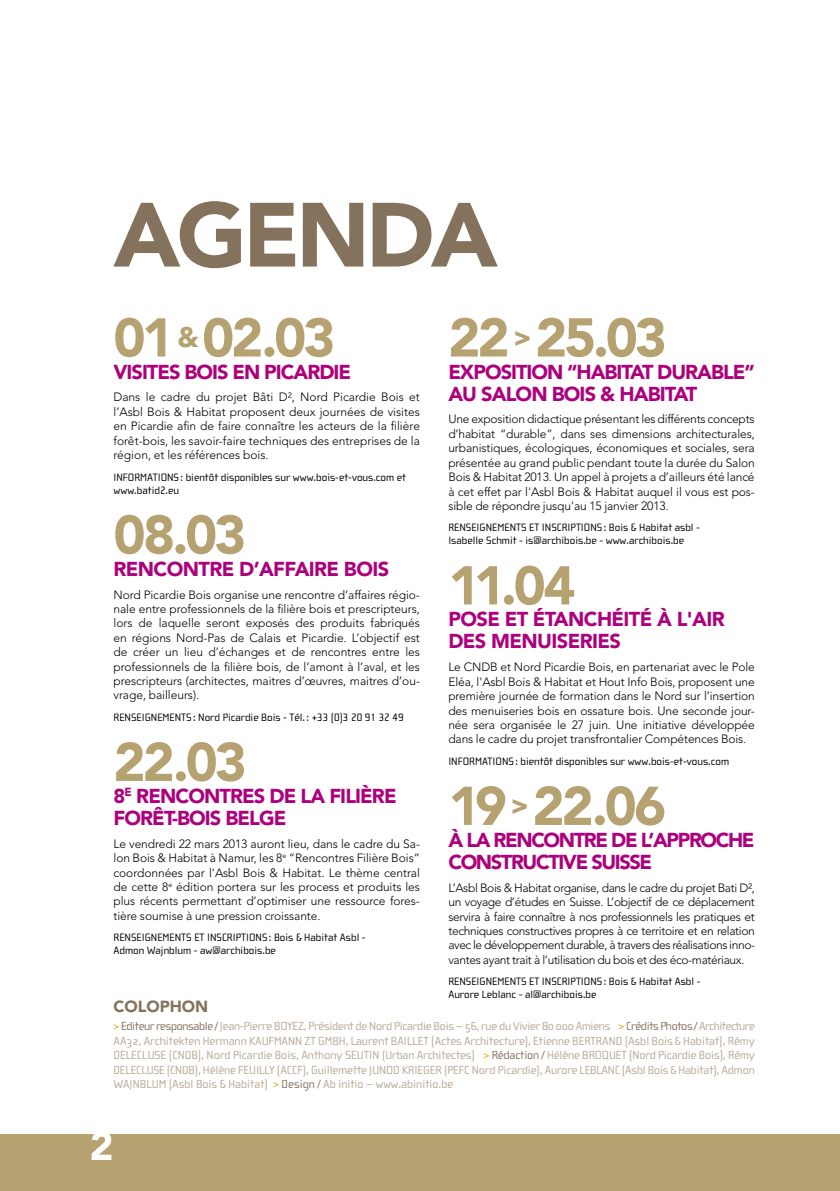
<style>
.page{position:relative;width:840px;height:1191px;background:#fff}
.page>*{position:absolute;margin:0;border:0;box-sizing:border-box;transform-origin:0 0}
.t1{font:900 90px "Avenir LT Std";color:#84725c}
.t2{font:900 54px "Avenir LT Std";letter-spacing:-.055em;color:#b6a170}
.t3{font:900 40px "Avenir LT Std";color:#fff}
.t4{font:900 20px/22px "Avenir LT Std";letter-spacing:-.05em;color:#ad007c}
.t5{font:900 20px/22px "Avenir LT Std";letter-spacing:-.03em;color:#ad007c}
.t6{font:900 20px/22px "Avenir LT Std";letter-spacing:-.07em;color:#ad007c}
.t7{font:900 16px "Avenir LT Std";color:#84725c}
.t8{font:300 12px/14.4px "Avenir LT Std";letter-spacing:-.005em;color:#000;text-align:justify}
.t9{font:12px/14.4px "Cholla Wide Old Style";letter-spacing:-.01em;color:#b8a994}
.t10{font:11px/13px "Cholla Wide";color:#000}
.s1{color:#f49e00}
.s2{color:#84725c}
</style>
<div class="page">
<div style="left:0;top:1134px;width:839px;height:57px;background:#b6a170"></div>
<h1 class="t1" style="left:113px;top:181px;width:385px">AGEN DA</h1>
<h2 class="t2" style="left:113px;top:305px;width:223px">01 <sup>&amp;</sup> 02.03</h2>
<h3 class="t4" style="left:113px;top:360px;width:46px">VISITES</h3>
<h3 class="t4" style="left:184px;top:360px;width:168px">BOIS EN PICARDI E</h3>
<p class="t8" style="left:113px;top:390px;width:308px">Dans le cadre du projet Bâti D², Nord Picardie Bois et l’Asbl Bois &amp; Habitat proposent deux journées de visites en Picardie afin de faire connaître les acteurs de la filière forêt-bois, les savoir-faire techniques des entreprises de la région, et les références bois.</p>
<p class="t10" style="left:113px;top:470px;width:294px">I nformations: bientôt disponibles sur www.bois-et-vous.com et www.batid2.eu</p>
<h2 class="t2" style="left:113px;top:502px;width:134px">08.03</h2>
<h3 class="t4" style="left:113px;top:557px;width:15px">RENCONTRE</h3>
<h3 class="t5" style="left:239px;top:557px;width:150px">D’AFFAIRE BOIS</h3>
<p class="t8" style="left:113px;top:587px;width:308px">Nord Picardie Bois organise une rencontre d’affaires régio&shy;nale entre professionnels de la filière bois et prescripteurs, lors de laquelle seront exposés des produits fabriqués en régions Nord-Pas de Calais et Picardie. L’objectif est de créer un lieu d’échanges et de rencontres entre les professionnels de la filière bois, de l’amont à l’aval, et les prescripteurs (architectes, maitres d’œuvres, maitres d’ou&shy;vrage, bailleurs).</p>
<p class="t10" style="left:113px;top:711px;width:291px">Renseignements: Nord Picardie Bois - Tél. : +33 (0)3 20 91 32 49</p>
<h2 class="t2" style="left:113px;top:729px;width:135px">22.03</h2>
<h3 class="t4" style="left:113px;top:785px;width:284px">8<sup>E</sup> RENCONTRES DE LA FILIÈRE<br>FORÊT-BOIS BELGE</h3>
<p class="t8" style="left:113px;top:836px;width:308px">Le vendredi 22 mars 2013 auront lieu, dans le cadre du Sa&shy;lon Bois &amp; Habitat à Namur, les 8<sup>e</sup> “Rencontres Filière Bois” coordonnées par l'Asbl Bois &amp; Habitat. Le thème central de cette 8<sup>e</sup> édition portera sur les process et produits les plus récents permettant d’optimiser une ressource fores&shy;tière soumise à une pression croissante.</p>
<p class="t10" style="left:113px;top:931px;width:253px">Renseignements et inscriptions: Bois &amp; Habitat Asbl -<br>Admon Wajnblum - aw@archibois.be</p>
<h3 class="t7" style="left:113px;top:997px;width:96px">COLOPHON</h3>
<h2 class="t2" style="left:448px;top:305px;width:220px">22 <sup>&gt;</sup> 25.03</h2>
<h3 class="t4" style="left:448px;top:360px;width:308px">EXPOSITION “HABITAT DURABLE”<br>AU SALON BOIS &amp; HABITAT</h3>
<p class="t8" style="left:448px;top:412px;width:308px">Une exposition didactique présentant les différents concepts d’habitat “durable”, dans ses dimensions architecturales, urbanistiques, écologiques, économiques et sociales, sera présentée au grand public pendant toute la durée du Salon Bois &amp; Habitat 2013. Un appel à projets a d’ailleurs été lancé à cet effet par l'Asbl Bois &amp; Habitat auquel il vous est pos&shy;sible de répondre jusqu'au 15 janvier 2013.</p>
<p class="t10" style="left:448px;top:521px;width:253px">Renseignements et inscriptions: Bois &amp; Habitat asbl -<br>Isabelle Schmit - is@archibois.be - www.archibois.be</p>
<h2 class="t2" style="left:448px;top:553px;width:128px">11.04</h2>
<h3 class="t5" style="left:448px;top:608px;width:278px">POSE ET ÉTANCHÉITÉ À L'AI R<br>DES MENUISERIES</h3>
<p class="t8" style="left:448px;top:660px;width:308px">Le CNDB et Nord Picardie Bois, en partenariat avec le Pole Eléa, l'Asbl Bois &amp; Habitat et Hout Info Bois, proposent une première journée de formation dans le Nord sur l’insertion des menuiseries bois en ossature bois. Une seconde jour&shy;née sera organisée le 27 juin. Une initiative développée dans le cadre du projet transfrontalier Compétences Bois.</p>
<p class="t10" style="left:448px;top:755px;width:282px">I nformations: bientôt disponibles sur www.bois-et-vous.com</p>
<h2 class="t2" style="left:448px;top:773px;width:219px">19 <sup>&gt;</sup> 22.06</h2>
<h3 class="t6" style="left:448px;top:829px;width:307px">À LA RENCONTRE DE L’APPROCHE<br>CONSTRUCTIVE SUISSE</h3>
<p class="t8" style="left:448px;top:880px;width:308px">L’Asbl Bois &amp; Habitat organise, dans le cadre du projet Bati D², un voyage d’études en Suisse. L’objectif de ce déplacement servira à faire connaître à nos professionnels les pratiques et techniques constructives propres à ce territoire et en relation avec le développement durable, à travers des réalisations inno&shy;vantes ayant trait à l’utilisation du bois et des éco-matériaux.</p>
<p class="t10" style="left:448px;top:975px;width:253px">Renseignements et inscriptions: Bois &amp; Habitat Asbl -<br>Aurore Leblanc - al@archibois.be</p>
<p class="t9" style="left:113px;top:1019px;width:642px"><span class="s1">&gt;</span> <span class="s2">Editeur responsable /</span> Jean-Pierre BOYEZ, Président de Nord Picardie Bois – 56, rue du Vivier 80 000 Amiens <span class="s1">&gt;</span> <span class="s2">Crédits Photos /</span> Architecture<br>AA32, Architekten Hermann Kaufmann ZT GmbH, Laurent BAILLE</p>
<p class="t9" style="left:423px;top:1033px;width:332px">T (Actes Architecture), Etienne Bertrand (Asbl Bois &amp; Habitat), Rémy</p>
<p class="t9" style="left:113px;top:1048px;width:7px">DELE</p>
<p class="t9" style="left:137px;top:1048px;width:13px">CLUSE</p>
<p class="t9" style="left:169px;top:1048px;width:433px">(CNDB), Nord Picardie Bois, Anthony SEUTIN (Urban Architectes) <span class="s1">&gt;</span> <span class="s2">Rédaction /</span> Hélène BROQUE</p>
<p class="t9" style="left:621px;top:1048px;width:135px">T (Nord Picardie Bois), Rémy</p>
<p class="t9" style="left:113px;top:1062px;width:7px">DELE</p>
<p class="t9" style="left:136px;top:1062px;width:12px">CLUSE</p>
<p class="t9" style="left:167px;top:1062px;width:78px">(CNDB), Hélène FEUILL</p>
<p class="t9" style="left:269px;top:1062px;width:111px">Y (ACCF), Guillemette JUNOD</p>
<p class="t9" style="left:402px;top:1062px;width:19px">KRIEGE</p>
<p class="t9" style="left:435px;top:1062px;width:321px">R (PEFC Nord Picardie), Aurore Leblanc (Asbl Bois &amp; Habitat), Admon</p>
<p class="t9" style="left:113px;top:1077px;width:27px">WAJNBLUM</p>
<p class="t9" style="left:169px;top:1077px;width:286px">(Asbl Bois &amp; Habitat) <span class="s1">&gt;</span> <span class="s2">Design /</span> Ab initio – www.abinitio.be</p>
<h3 class="t3" style="left:90px;top:1121px;width:25px">2</h3>
</div>
